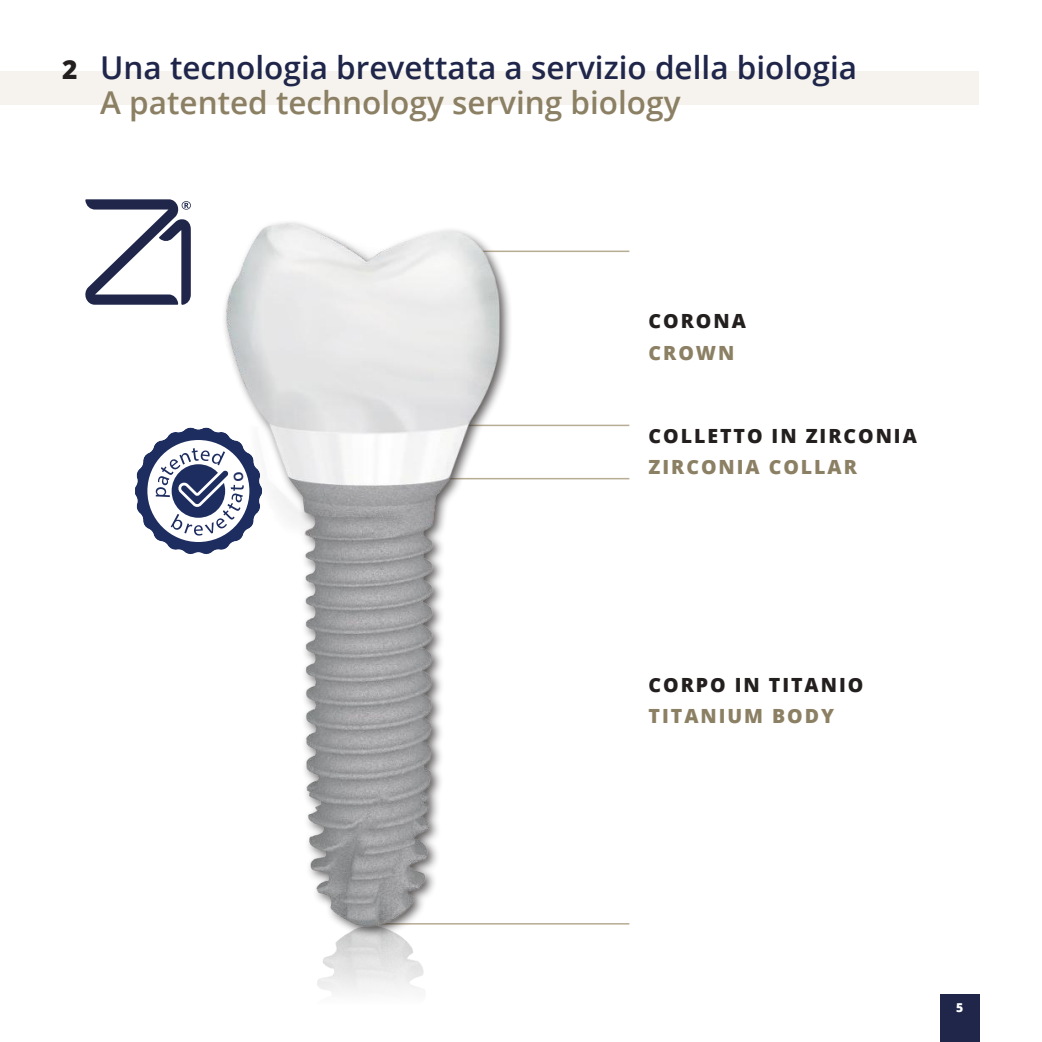
<style>
.page{position:relative;width:1042px;height:1042px;background:#fff}
.page>*{position:absolute;margin:0;border:0;box-sizing:border-box;transform-origin:0 0}
.t1{font:600 31.5px "Open Sans";color:#1f264a}
.t2{font:600 31.5px "Open Sans";color:#8c8064}
.t3{font:800 26.25px "Open Sans";color:#241f1f}
.t4{font:800 19.6px "Open Sans";letter-spacing:.1em;color:#241f1f}
.t5{font:800 19.6px "Open Sans";letter-spacing:.1em;color:#8c8064}
.t6{font:800 12.25px "Open Sans";color:#fff}
</style>
<div class="page">
<hr style="left:369px;top:923px;width:260px;height:1px;background:#b7ac94">
<hr style="left:389px;top:478px;width:240px;height:1px;background:#b7ac94">
<hr style="left:426px;top:425px;width:203px;height:1px;background:#b7ac94">
<hr style="left:424px;top:251px;width:205px;height:1px;background:#b7ac94">
<img style="left:224px;top:222px;width:312px;height:750px">
<svg style="left:85px;top:199px;width:106px;height:106px"></svg>
<div style="left:940px;top:995px;width:39px;height:47px;background:#1f264a"></div>
<div style="left:0;top:71px;width:979px;height:34px;background:#f6f3ee"></div>
<svg style="left:135px;top:427px;width:127px;height:128px"></svg>
<p class="t3" style="left:62px;top:49px;width:17px">2</p>
<p class="t1" style="left:100px;top:46px;width:758px">Una tecnologia brevettata a servizio della biologia</p>
<p class="t2" style="left:100px;top:81px;width:582px">A patented technology serving biology</p>
<p class="t4" style="left:648px;top:306px;width:99px">CORONA</p>
<p class="t5" style="left:648px;top:338px;width:87px">CROWN</p>
<p class="t4" style="left:648px;top:420px;width:270px">COLLETTO IN ZIRCONIA</p>
<p class="t5" style="left:648px;top:452px;width:210px">ZIRCONIA COLLAR</p>
<p class="t4" style="left:648px;top:669px;width:216px">CORPO IN TITANIO</p>
<p class="t5" style="left:648px;top:701px;width:187px">TITANIUM BODY</p>
<p class="t6" style="left:956px;top:998px;width:9px">5</p>
</div>
